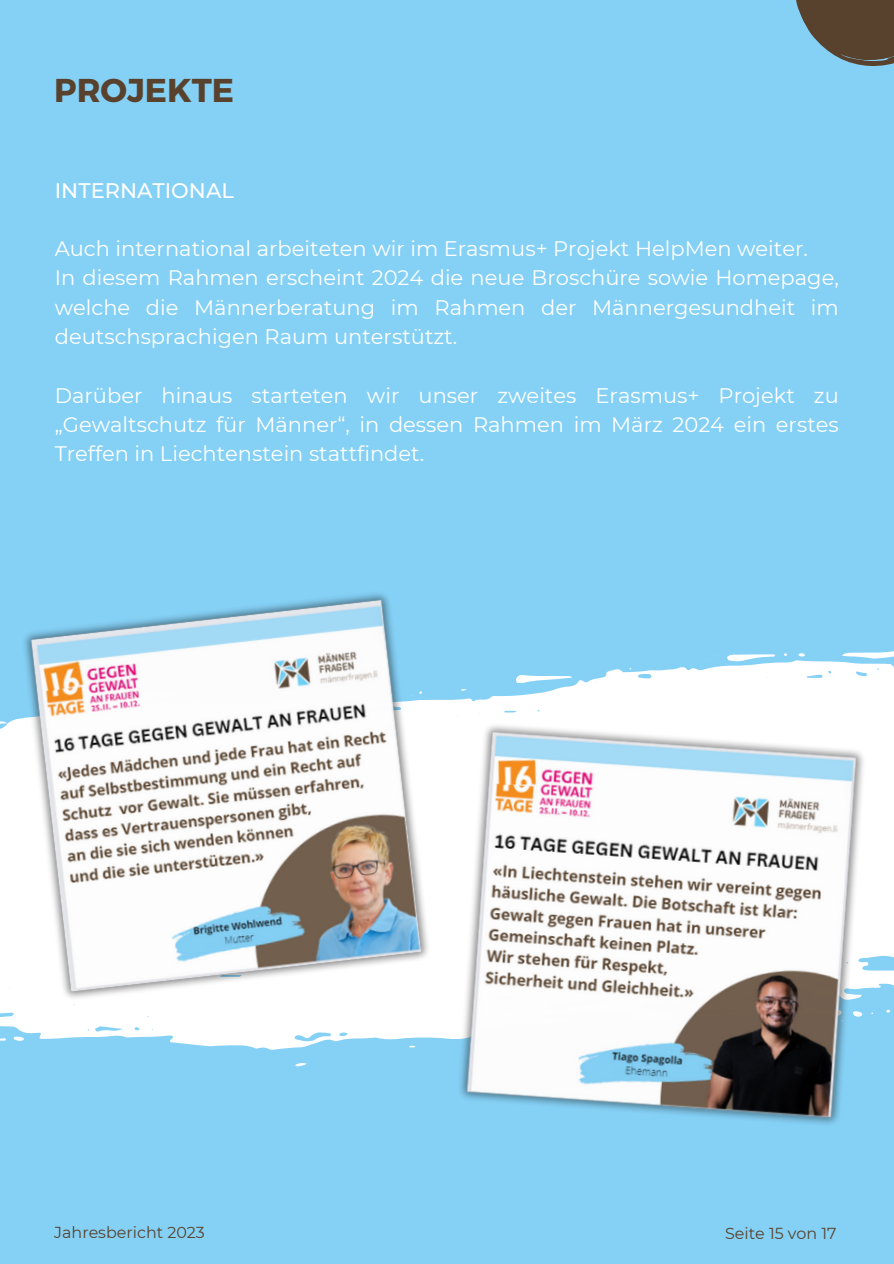
<style>
.page{position:relative;width:894px;height:1264px;background:#fff}
.page>*{position:absolute;margin:0;border:0;box-sizing:border-box;transform-origin:0 0}
.t1{font:700 33px "Montserrat";color:#58422d}
.t2{font:21px/29.2px "Montserrat";color:#fff}
.t3{font:500 21px "Montserrat";color:#fff}
.t4{font:15.9px "Montserrat";color:#58422d}
</style>
<div class="page">
<div style="left:0;top:0;width:893px;height:1263px;background:#85d0f5"></div>
<svg style="left:796px;top:0;width:97px;height:66px"></svg>
<svg style="left:0;top:660px;width:893px;height:389px;fill:#fff"></svg>
<svg style="left:842px;top:651px;width:51px;height:8px"></svg>
<svg style="left:515px;top:675px;width:57px;height:8px"></svg>
<svg style="left:727px;top:654px;width:48px;height:7px"></svg>
<svg style="left:14px;top:1036px;width:10px;height:4px"></svg>
<svg style="left:0;top:1038px;width:6px;height:2px"></svg>
<svg style="left:295px;top:1063px;width:12px;height:3px"></svg>
<svg style="left:798px;top:653px;width:6px;height:3px"></svg>
<svg style="left:886px;top:1009px;width:4px;height:3px"></svg>
<svg style="left:0;top:721px;width:8px;height:2px"></svg>
<svg style="left:408px;top:1045px;width:7px;height:2px"></svg>
<svg style="left:460px;top:688px;width:7px;height:3px"></svg>
<img style="left:16px;top:593px;width:421px;height:415px">
<img style="left:452px;top:717px;width:419px;height:407px">
<h1 class="t1" style="left:54px;top:69px;width:181px">PROJEKTE</h1>
<p class="t3" style="left:55px;top:177px;width:180px">INTERNATIONAL</p>
<p class="t2" style="left:55px;top:234px;width:785px">Auch international arbeiteten wir im Erasmus+ Projekt HelpMen weiter.<br>In diesem Rahmen erscheint 2024 die neue Broschüre sowie Homepage, welche die Männerberatung im Rahmen der Männergesundheit im deutschsprachigen Raum unterstützt.</p>
<p class="t2" style="left:55px;top:380px;width:785px;text-align:justify">Darüber hinaus starteten wir unser zweites Erasmus+ Projekt zu „Gewaltschutz für Männer“, in dessen Rahmen im März 2024 ein erstes Treffen in Liechtenstein stattfindet.</p>
<p class="t4" style="left:54px;top:1222px;width:152px">Jahresbericht 2023</p>
<p class="t4" style="left:725px;top:1223px;width:113px">Seite 15 von 17</p>
</div>
